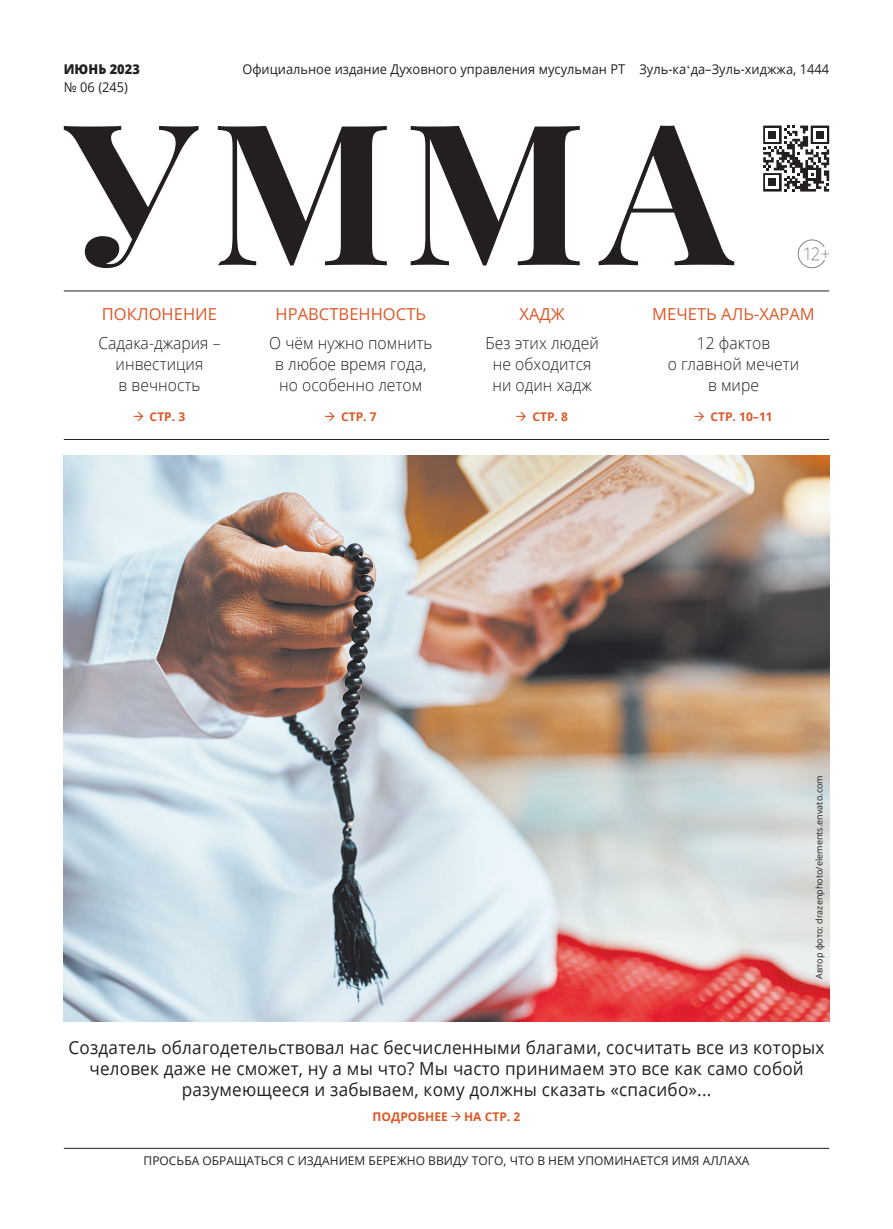
<style>
.page{position:relative;width:893px;height:1229px;background:#fff}
.page>*{position:absolute;margin:0;border:0;box-sizing:border-box;transform-origin:0 0}
.t1{font:18px/21px "Open Sans";letter-spacing:.015em;color:#231f20;text-align:center;scale:.95 1}
.t2{font:300 16.5px/21px "Open Sans";color:#231f20;text-align:center;scale:.95 1}
.t3{font:16.5px "Open Sans";letter-spacing:.005em;color:#dd5827}
.t4{font:13.5px "Open Sans";color:#231f20;scale:.95 1}
.t5{font:800 13.5px "Open Sans";letter-spacing:.005em;color:#231f20;scale:.95 1}
.t6{font:12px "Open Sans";letter-spacing:.005em;color:#231f20}
.t7{font:700 12px "Open Sans";letter-spacing:.005em;color:#dd5827}
.t8{font:9px "Open Sans";letter-spacing:.005em;color:#231f20}
.s1{font-family:"TLB Times"}
</style>
<div class="page">
<svg style="left:64px;top:126px;width:670px;height:142px"></svg>
<hr style="left:64px;top:1148px;width:765px;height:1px;background:#231f20">
<div style="left:798px;top:240px;width:28px;height:28px;border:1px solid #808285;border-radius:50%"></div>
<svg style="left:804px;top:247px;width:25px;height:13px"></svg>
<hr style="left:64px;top:291px;width:765px;height:1px;background:#231f20">
<svg style="left:134px;top:412px;width:9px;height:9px"></svg>
<svg style="left:325px;top:412px;width:10px;height:9px"></svg>
<svg style="left:516px;top:412px;width:10px;height:9px"></svg>
<svg style="left:694px;top:412px;width:10px;height:9px"></svg>
<hr style="left:64px;top:439px;width:765px;height:1px;background:#231f20">
<svg style="left:763px;top:126px;width:66px;height:66px"></svg>
<svg style="left:451px;top:1112px;width:10px;height:9px"></svg>
<img style="left:64px;top:456px;width:765px;height:566px">
<p class="t5" style="left:64px;top:59px;width:82px">ИЮНЬ 2023</p>
<p class="t4" style="left:64px;top:78px;width:69px">№ 06 (245)</p>
<p class="t4" style="left:242px;top:60px;width:619px">Официальное издание Духовного управления мусульман РТ Зуль-ка<span class="s1">‘</span>да–Зуль-хиджжа, 1444</p>
<p class="t3" style="left:102px;top:302px;width:117px">ПОКЛОНЕНИЕ</p>
<p class="t2" style="left:98px;top:332px;width:130px">Садака-джария – инвестиция<br>в вечность</p>
<p class="t7" style="left:150px;top:408px;width:37px">СТР. 3</p>
<p class="t3" style="left:276px;top:302px;width:152px">НРАВСТВЕННОСТЬ</p>
<p class="t2" style="left:269px;top:332px;width:173px">О чём нужно помнить в любое время года, но особенно летом</p>
<p class="t7" style="left:341px;top:408px;width:37px">СТР. 7</p>
<p class="t3" style="left:519px;top:302px;width:47px">ХАДЖ</p>
<p class="t2" style="left:486px;top:332px;width:121px">Без этих людей не обходится ни один хадж</p>
<p class="t7" style="left:532px;top:408px;width:37px">СТР. 8</p>
<p class="t3" style="left:652px;top:302px;width:164px">МЕЧЕТЬ АЛЬ-ХАРАМ</p>
<p class="t2" style="left:668px;top:332px;width:140px">12 фактов<br>о главной мечети в мире</p>
<p class="t7" style="left:710px;top:408px;width:64px">СТР. 10–11</p>
<p class="t8" style="left:813px;top:979px;width:205px;rotate:-90deg">Автор фото: drazenphoto/elements.envato.com</p>
<p class="t1" style="left:69px;top:1036px;width:797px">Создатель облагодетельствовал нас бесчисленными благами, сосчитать все из которых человек даже не сможет, ну а мы что? Мы часто принимаем это все как само собой разумеющееся и забываем, кому должны сказать «спасибо»...</p>
<p class="t7" style="left:373px;top:1108px;width:77px">ПОДРОБНЕЕ</p>
<p class="t7" style="left:464px;top:1108px;width:58px">НА СТР. 2</p>
<p class="t6" style="left:144px;top:1152px;width:607px">ПРОСЬБА ОБРАЩАТЬСЯ С ИЗДАНИЕМ БЕРЕЖНО ВВИДУ ТОГО, ЧТО В НЕМ УПОМИНАЕТСЯ ИМЯ АЛЛАХА</p>
</div>
